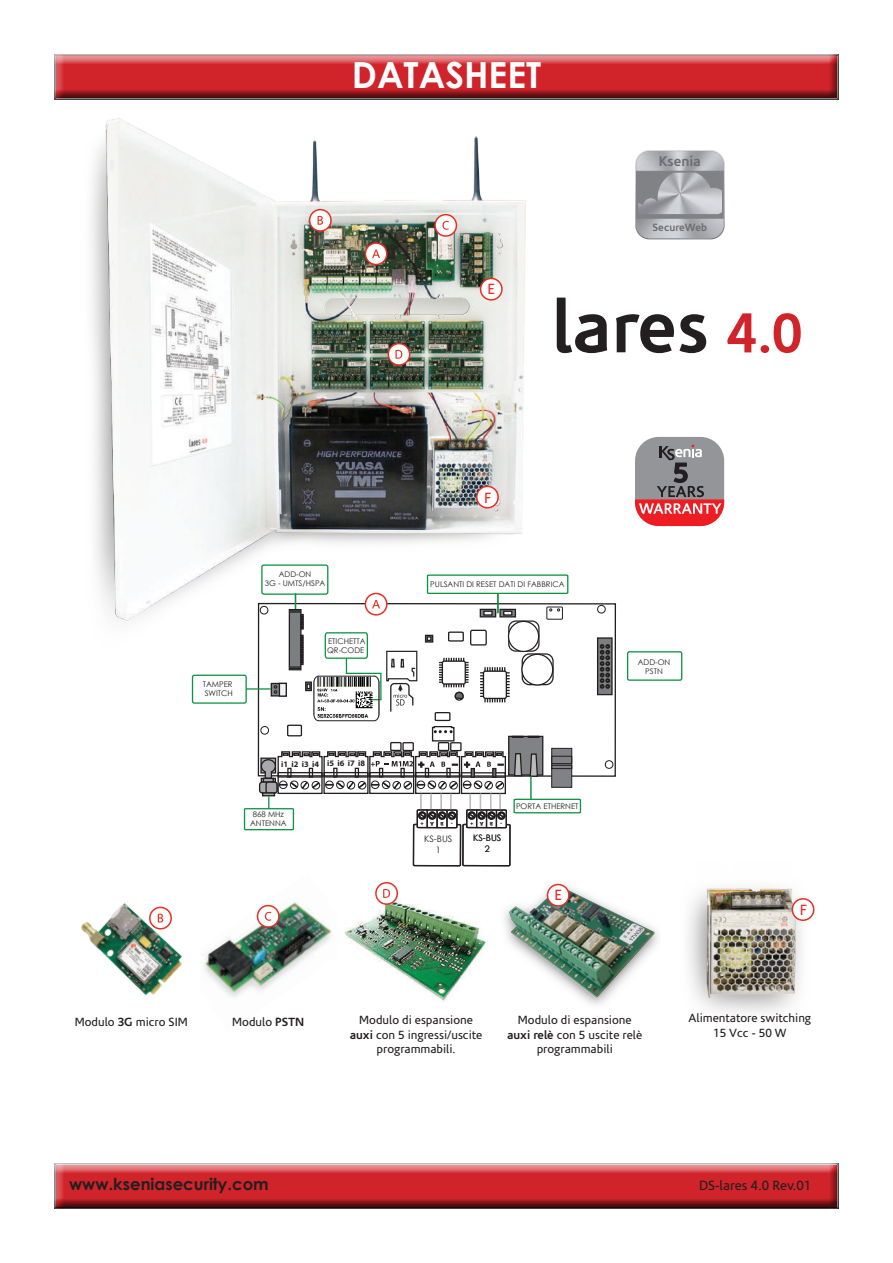
<style>
.page{position:relative;width:893px;height:1263px;background:#fff}
.page>*{position:absolute;margin:0;border:0;box-sizing:border-box;transform-origin:0 0}
.t1{font:700 36px "Century Gothic";color:#fff}
.t2{font:700 16.5px "Century Gothic";color:#231f20}
.t3{font:15px "Corisande";color:#ee292c}
.t4{font:700 14.25px "Corisande";color:#6c6d70}
.t5{font:13.5px "Corisande";color:#231f20}
.t6{font:12px/14.4px "Corisande";color:#231f20;text-align:center}
.t7{font:700 10.65px "Corisande";color:#6c6d70}
.t8{font:8.85px/10.6px "Century Gothic";color:#231f20;text-align:center}
.t9{font:700 8.4px "Myriad Pro";color:#231f20}
.t10{font:7.8px/9.3px "Century Gothic";color:#231f20;text-align:center}
.t11{font:4.95px "Rockwell";color:#231f20}
.s1{font-weight:700}
</style>
<div class="page">
<div style="left:53px;top:54px;width:786px;height:48px;background:#231f20;opacity:.75"></div>
<div style="left:53px;top:1163px;width:787px;height:48px;background:#231f20;opacity:.75"></div>
<img style="left:53px;top:88px;width:527px;height:573px">
<div style="left:365px;top:243px;width:22px;height:21px;background:#fff;border-radius:50%"></div>
<div style="left:365px;top:242px;width:22px;height:23px;border:2px solid #e82f24;border-radius:50%"></div>
<svg style="left:372px;top:249px;width:8px;height:9px"></svg>
<div style="left:310px;top:210px;width:21px;height:21px;background:#fff;border-radius:50%"></div>
<div style="left:309px;top:209px;width:23px;height:23px;border:2px solid #e82f24;border-radius:50%"></div>
<svg style="left:318px;top:216px;width:5px;height:9px"></svg>
<div style="left:435px;top:215px;width:21px;height:21px;background:#fff;border-radius:50%"></div>
<div style="left:434px;top:214px;width:23px;height:23px;border:2px solid #e82f24;border-radius:50%"></div>
<svg style="left:442px;top:221px;width:7px;height:9px"></svg>
<div style="left:481px;top:278px;width:21px;height:22px;background:#fff;border-radius:50%"></div>
<div style="left:480px;top:278px;width:23px;height:23px;border:2px solid #e82f24;border-radius:50%"></div>
<div style="left:388px;top:344px;width:22px;height:21px;background:#fff;border-radius:50%"></div>
<div style="left:387px;top:343px;width:23px;height:23px;border:2px solid #e82f24;border-radius:50%"></div>
<svg style="left:395px;top:350px;width:7px;height:9px"></svg>
<img style="left:81px;top:903px;width:101px;height:93px">
<img style="left:203px;top:902px;width:130px;height:95px">
<img style="left:344px;top:882px;width:142px;height:119px">
<svg style="left:727px;top:313px;width:74px;height:40px"></svg>
<svg style="left:557px;top:298px;width:149px;height:55px"></svg>
<img style="left:504px;top:883px;width:154px;height:122px">
<svg style="left:150px;top:907px;width:21px;height:22px"></svg>
<div style="left:149px;top:907px;width:23px;height:22px;border:2px solid #e82f24;border-radius:50%"></div>
<svg style="left:158px;top:914px;width:5px;height:8px"></svg>
<div style="left:257px;top:905px;width:22px;height:22px;background:#fff;border-radius:50%"></div>
<div style="left:257px;top:905px;width:23px;height:23px;border:2px solid #e82f24;border-radius:50%"></div>
<svg style="left:265px;top:912px;width:6px;height:9px"></svg>
<div style="left:376px;top:883px;width:21px;height:21px;background:#fff;border-radius:50%"></div>
<div style="left:375px;top:882px;width:23px;height:23px;border:2px solid #e82f24;border-radius:50%"></div>
<svg style="left:383px;top:889px;width:7px;height:9px"></svg>
<div style="left:547px;top:884px;width:22px;height:22px;background:#fff;border-radius:50%"></div>
<div style="left:547px;top:884px;width:23px;height:23px;border:2px solid #e82f24;border-radius:50%"></div>
<img style="left:688px;top:887px;width:127px;height:126px">
<div style="left:792px;top:899px;width:22px;height:21px;background:#fff;border-radius:50%"></div>
<div style="left:792px;top:898px;width:22px;height:23px;border:2px solid #e82f24;border-radius:50%"></div>
<div style="left:477px;top:486px;width:21px;height:22px;background:#fff;border-radius:50%"></div>
<div style="left:476px;top:486px;width:23px;height:22px;border:2px solid #e82f24;border-radius:50%"></div>
<svg style="left:635px;top:150px;width:90px;height:89px;background:#adafb3"></svg>
<div style="left:635px;top:437px;width:89px;height:89px;background:#939598;border-radius:24px"></div>
<svg style="left:635px;top:445px;width:89px;height:81px"></svg>
<div style="left:598px;top:638px;width:14px;height:57px;background:#7c7f80"></div>
<div style="left:597px;top:637px;width:16px;height:58px;border:1px solid #231f20"></div>
<svg style="left:600px;top:644px;width:10px;height:45px"></svg>
<div style="left:259px;top:781px;width:19px;height:13px;border:1px solid #231f20;border-radius:3px"></div>
<div style="left:597px;top:605px;width:8px;height:8px;border:1px solid #231f20;border-radius:50%"></div>
<div style="left:605px;top:760px;width:8px;height:8px;border:1px solid #231f20;border-radius:50%"></div>
<div style="left:627px;top:651px;width:55px;height:30px;border:1px solid #0d9344;border-radius:2px"></div>
<div style="left:261px;top:564px;width:67px;height:31px;border:1px solid #0d9344;border-radius:2px"></div>
<hr style="left:246px;top:688px;width:25px;height:2px;background:#0d9344">
<div style="left:192px;top:675px;width:55px;height:29px;border:1px solid #0d9344;border-radius:2px"></div>
<div style="left:244px;top:808px;width:50px;height:22px;border:1px solid #0d9344"></div>
<svg style="left:260px;top:574px;width:322px;height:293px"></svg>
<h1 class="t1" style="left:352px;top:48px;width:191px">DATASHEET</h1>
<p class="t3" style="left:487px;top:281px;width:9px">E</p>
<p class="t4" style="left:659px;top:153px;width:44px">Ksenia</p>
<p class="t7" style="left:652px;top:221px;width:56px">SecureWeb</p>
<p class="t10" style="left:203px;top:679px;width:32px;text-align:left">TAMPER<br>SWITCH</p>
<p class="t10" style="left:265px;top:569px;width:62px">ADD-ON<br>3G - UMTS/HSPA</p>
<p class="t10" style="left:327px;top:636px;width:40px;text-align:left">ETICHETTA<br>QR-CODE</p>
<p class="t9" style="left:281px;top:758px;width:85px">i1 i2 i3 i4 i5 i6 i7 i8</p>
<p class="t10" style="left:250px;top:809px;width:38px">868 MHz<br>ANTENNA</p>
<p class="t3" style="left:484px;top:489px;width:9px">F</p>
<p class="t10" style="left:430px;top:580px;width:136px">PULSANTI DI RESET DATI DI FABBRICA</p>
<p class="t11" style="left:424px;top:826px;width:5px;rotate:-180deg">+</p>
<p class="t11" style="left:434px;top:826px;width:5px;rotate:-180deg">A</p>
<p class="t11" style="left:443px;top:826px;width:4px;rotate:-180deg">B</p>
<p class="t11" style="left:453px;top:826px;width:3px;rotate:-180deg">-</p>
<p class="t8" style="left:424px;top:834px;width:30px">KS-BUS<br>1</p>
<p class="t11" style="left:473px;top:826px;width:5px;rotate:-180deg">+</p>
<p class="t11" style="left:483px;top:826px;width:5px;rotate:-180deg">A</p>
<p class="t11" style="left:493px;top:826px;width:4px;rotate:-180deg">B</p>
<p class="t11" style="left:502px;top:826px;width:3px;rotate:-180deg">-</p>
<p class="t8" style="left:473px;top:832px;width:30px">KS-BUS<br>2</p>
<p class="t10" style="left:516px;top:801px;width:64px">PORTA ETHERNET</p>
<p class="t3" style="left:554px;top:887px;width:9px">E</p>
<p class="t10" style="left:638px;top:657px;width:34px">ADD-ON<br>PSTN</p>
<p class="t3" style="left:800px;top:902px;width:9px">F</p>
<p class="t6" style="left:75px;top:1015px;width:115px">Modulo <span class="s1">3G</span> micro SIM</p>
<p class="t6" style="left:688px;top:1011px;width:124px">Alimentatore switching<br>15 Vcc - 50 W</p>
<p class="t6" style="left:232px;top:1015px;width:73px">Modulo <span class="s1">PSTN</span></p>
<p class="t6" style="left:350px;top:1013px;width:134px">Modulo di espansione <span class="s1">auxi</span> con 5 ingressi/uscite programmabili.</p>
<p class="t6" style="left:507px;top:1013px;width:137px">Modulo di espansione <span class="s1">auxi relè</span> con 5 uscite relè programmabili</p>
<h2 class="t2" style="left:69px;top:1172px;width:201px">www.kseniasecurity.com</h2>
<p class="t5" style="left:699px;top:1178px;width:114px">DS-lares 4.0 Rev.01</p>
</div>
